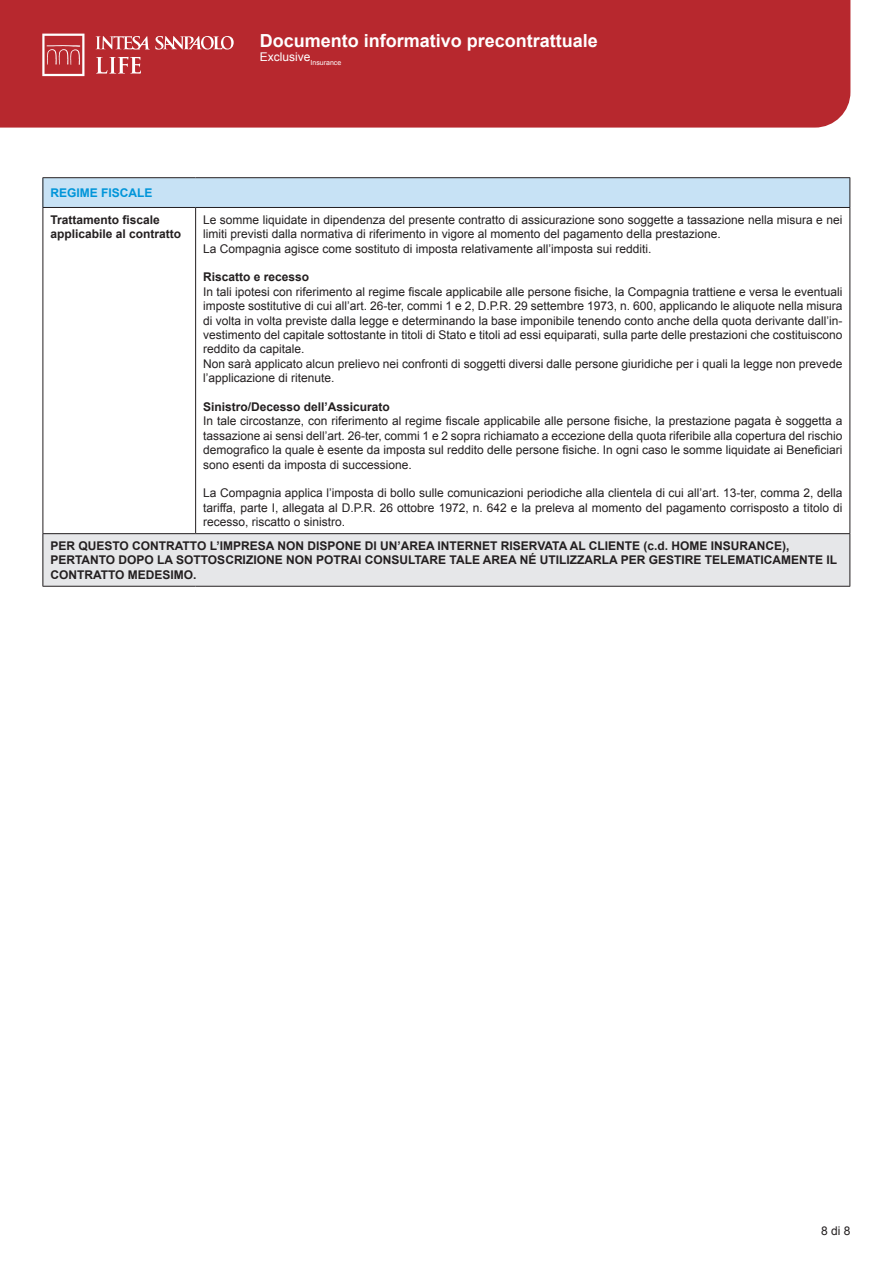
<style>
.page{position:relative;width:893px;height:1263px;background:#fff}
.page>*{position:absolute;margin:0;border:0;box-sizing:border-box;transform-origin:0 0}
.t1{font:18px "Arial Bold MT2";color:#fff}
.t2{font:12px/14.4px "Arial MT2";color:#231f20}
.t3{font:12px "Arial";color:#231f20}
.t4{font:12px/14.4px "Arial Bold MT2";color:#231f20}
.t5{font:12px "Arial MT2";color:#fff}
.t6{font:700 12px "Arial";color:#231f20}
.t7{font:12px "Arial Bold MT2";color:#0095d9}
</style>
<div class="page">
<div style="left:0;top:0;width:850px;height:128px;background:#b7282e"></div>
<svg style="left:42px;top:34px;width:192px;height:42px;background:#c34c51"></svg>
<div style="left:43px;top:178px;width:807px;height:29px;background:#c7e2f5"></div>
<div style="left:43px;top:534px;width:807px;height:52px;background:#e6e7e9"></div>
<hr style="left:43px;top:177px;width:153px;height:1px;background:#231f20">
<svg style="left:43px;top:178px;width:1px;height:29px"></svg>
<hr style="left:196px;top:177px;width:654px;height:1px;background:#231f20">
<svg style="left:849px;top:178px;width:1px;height:29px"></svg>
<hr style="left:43px;top:207px;width:153px;height:1px;background:#231f20">
<hr style="left:43px;top:208px;width:1px;height:325px;background:#231f20">
<hr style="left:196px;top:207px;width:654px;height:1px;background:#231f20">
<hr style="left:195px;top:208px;width:1px;height:325px;background:#231f20">
<hr style="left:849px;top:208px;width:1px;height:325px;background:#231f20">
<hr style="left:43px;top:533px;width:153px;height:1px;background:#231f20">
<hr style="left:43px;top:534px;width:1px;height:52px;background:#231f20">
<hr style="left:196px;top:533px;width:654px;height:1px;background:#231f20">
<hr style="left:849px;top:534px;width:1px;height:52px;background:#231f20">
<hr style="left:43px;top:586px;width:153px;height:1px;background:#231f20">
<hr style="left:196px;top:586px;width:654px;height:1px;background:#231f20">
<h1 class="t1" style="left:260px;top:29px;width:340px">Documento informativo precontrattuale</h1>
<p class="t5" style="left:260px;top:49px;width:83px">Exclusive<sub>Insurance</sub></p>
<p class="t7" style="left:50px;top:185px;width:104px">REGIME FISCALE</p>
<p class="t6" style="left:50px;top:212px;width:111px">Trattamento fiscale</p>
<p class="t4" style="left:50px;top:227px;width:132px">applicabile al contratto</p>
<p class="t2" style="left:203px;top:212px;width:641px">Le somme liquidate in dipendenza del presente contratto di assicurazione sono soggette a tassazione nella misura e nei limiti previsti dalla normativa di riferimento in vigore al momento del pagamento della prestazione.<br>La Compagnia agisce come sostituto di imposta relativamente all’imposta sui redditi.</p>
<p class="t4" style="left:203px;top:270px;width:108px">Riscatto e recesso</p>
<p class="t3" style="left:203px;top:284px;width:641px">In tali ipotesi con riferimento al regime fiscale applicabile alle persone fisiche, la Compagnia trattiene e versa le eventuali</p>
<p class="t2" style="left:203px;top:299px;width:641px">imposte sostitutive di cui all’art. 26-ter, commi 1 e 2, D.P.R. 29 settembre 1973, n. 600, applicando le aliquote nella misura di volta in volta previste dalla legge e determinando la base imponibile tenendo conto anche della quota derivante dall’in&shy;vestimento del capitale sottostante in titoli di Stato e titoli ad essi equiparati, sulla parte delle prestazioni che costituiscono reddito da capitale.<br>Non sarà applicato alcun prelievo nei confronti di soggetti diversi dalle persone giuridiche per i quali la legge non prevede l’applicazione di ritenute.</p>
<p class="t4" style="left:203px;top:400px;width:188px">Sinistro/Decesso dell’Assicurato</p>
<p class="t3" style="left:203px;top:413px;width:641px">In tale circostanze, con riferimento al regime fiscale applicabile alle persone fisiche, la prestazione pagata è soggetta a</p>
<p class="t2" style="left:203px;top:428px;width:641px">tassazione ai sensi dell’art. 26-ter, commi 1 e 2 sopra richiamato a eccezione della quota riferibile alla copertura del rischio</p>
<p class="t3" style="left:203px;top:442px;width:641px">demografico la quale è esente da imposta sul reddito delle persone fisiche. In ogni caso le somme liquidate ai Beneficiari</p>
<p class="t2" style="left:203px;top:457px;width:210px">sono esenti da imposta di successione.</p>
<p class="t2" style="left:203px;top:486px;width:641px;text-align:justify">La Compagnia applica l’imposta di bollo sulle comunicazioni periodiche alla clientela di cui all’art. 13-ter, comma 2, della tariffa, parte I, allegata al D.P.R. 26 ottobre 1972, n. 642 e la preleva al momento del pagamento corrisposto a titolo di recesso, riscatto o sinistro.</p>
<p class="t4" style="left:50px;top:539px;width:788px">PER QUESTO CONTRATTO L’IMPRESA NON DISPONE DI UN’AREA INTERNET RISERVATA AL CLIENTE (c.d. HOME INSURANCE),<br>PERTANTO DOPO LA SOTTOSCRIZIONE NON POTRAI CONSULTARE TALE AREA NÉ UTILIZZARLA PER GESTIRE TELEMATICAMENTE IL<br>CONTRATTO MEDESIMO.</p>
<p class="t2" style="left:821px;top:1224px;width:31px">8 di 8</p>
</div>
